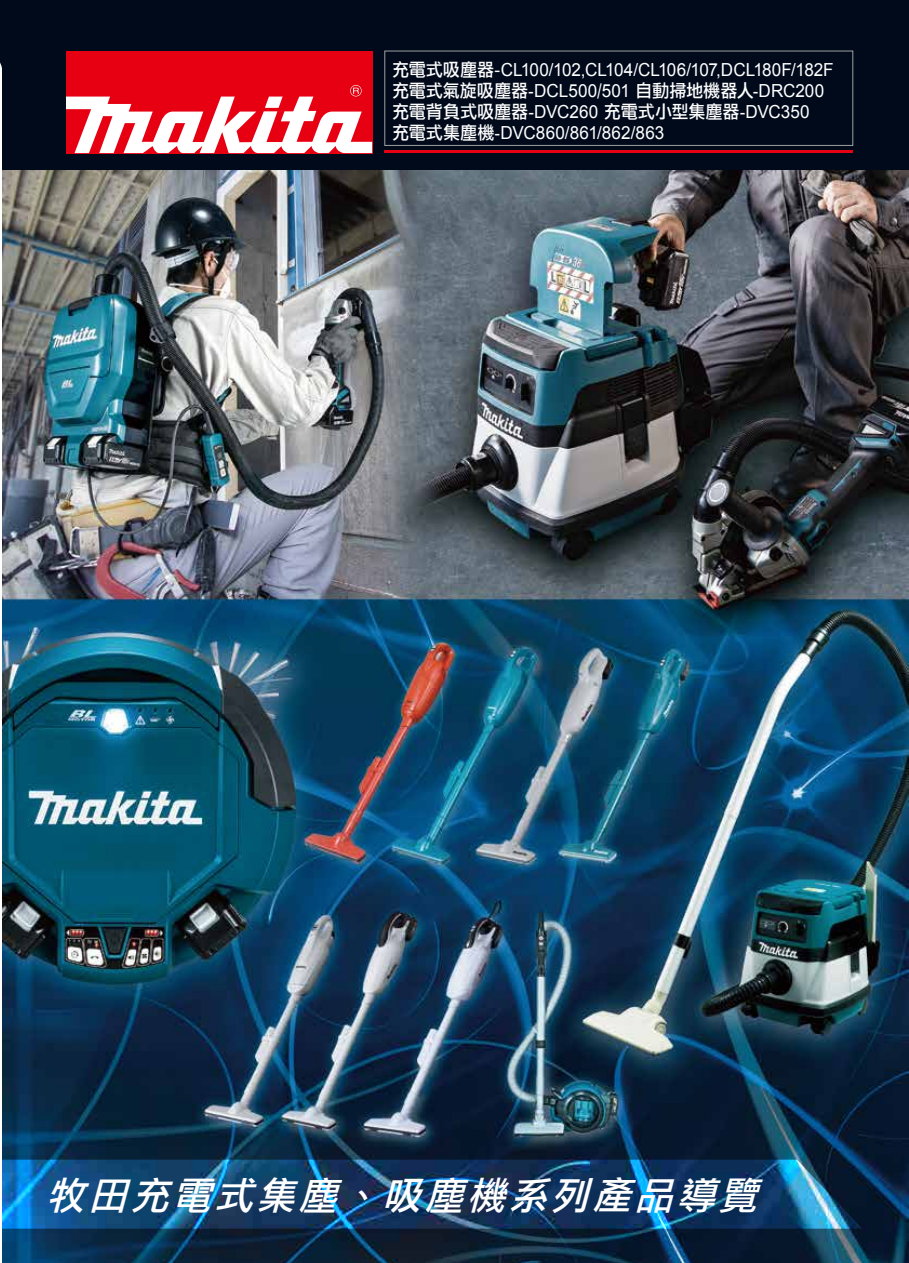
<style>
.page{position:relative;width:909px;height:1263px;background:#fff}
.page>*{position:absolute;margin:0;border:0;box-sizing:border-box;transform-origin:0 0}
.t1{font:italic 38.25px "DF Li Hei Std W5";color:#fff}
.t2{font:18px "Arial";letter-spacing:-.005em;color:#fff;scale:.95 1}
.t3{font:18px/21px "DF Li Hei Std W5";letter-spacing:-.005em;color:#fff;scale:.95 1}
.s1{font-family:"DF Li Hei Std W5"}
.s2{font-family:"Arial"}
</style>
<div class="page">
<img style="left:2px;top:170px;width:906px;height:1093px">
<div style="left:0;top:0;width:6px;height:51px;background:#000a1b"></div>
<svg style="left:0;top:51px;width:2px;height:17px"></svg>
<div style="left:2px;top:0;width:907px;height:170px;background:#000a1b"></div>
<hr style="left:385px;top:151px;width:468px;height:2px;background:#e60012">
<div style="left:385px;top:51px;width:468px;height:95px;border:1px solid #9fa0a0"></div>
<div style="left:66px;top:51px;width:306px;height:102px;background:#e60012"></div>
<svg style="left:66px;top:85px;width:306px;height:68px"></svg>
<img style="left:2px;top:1160px;width:860px;height:69px">
<p class="t2" style="left:392px;top:58px;width:466px"><span class="s1">充電式吸塵器</span>-CL100/102,CL104/CL106/107,DCL180F/182F</p>
<p class="t3" style="left:392px;top:80px;width:456px">充電式氣旋吸塵器-<span class="s2">DCL500</span>/<span class="s2">501</span> 自動掃地機器人-<span class="s2">DRC200</span>充電背負式吸塵器-<span class="s2">DVC260</span> 充電式小型集塵器-<span class="s2">DVC350</span></p>
<p class="t2" style="left:392px;top:121px;width:288px"><span class="s1">充電式集塵機-</span>DVC860/861/862/863</p>
<h1 class="t1" style="left:46px;top:1174px;width:723px">牧田充電式集塵、吸塵機系列產品導覽</h1>
</div>
